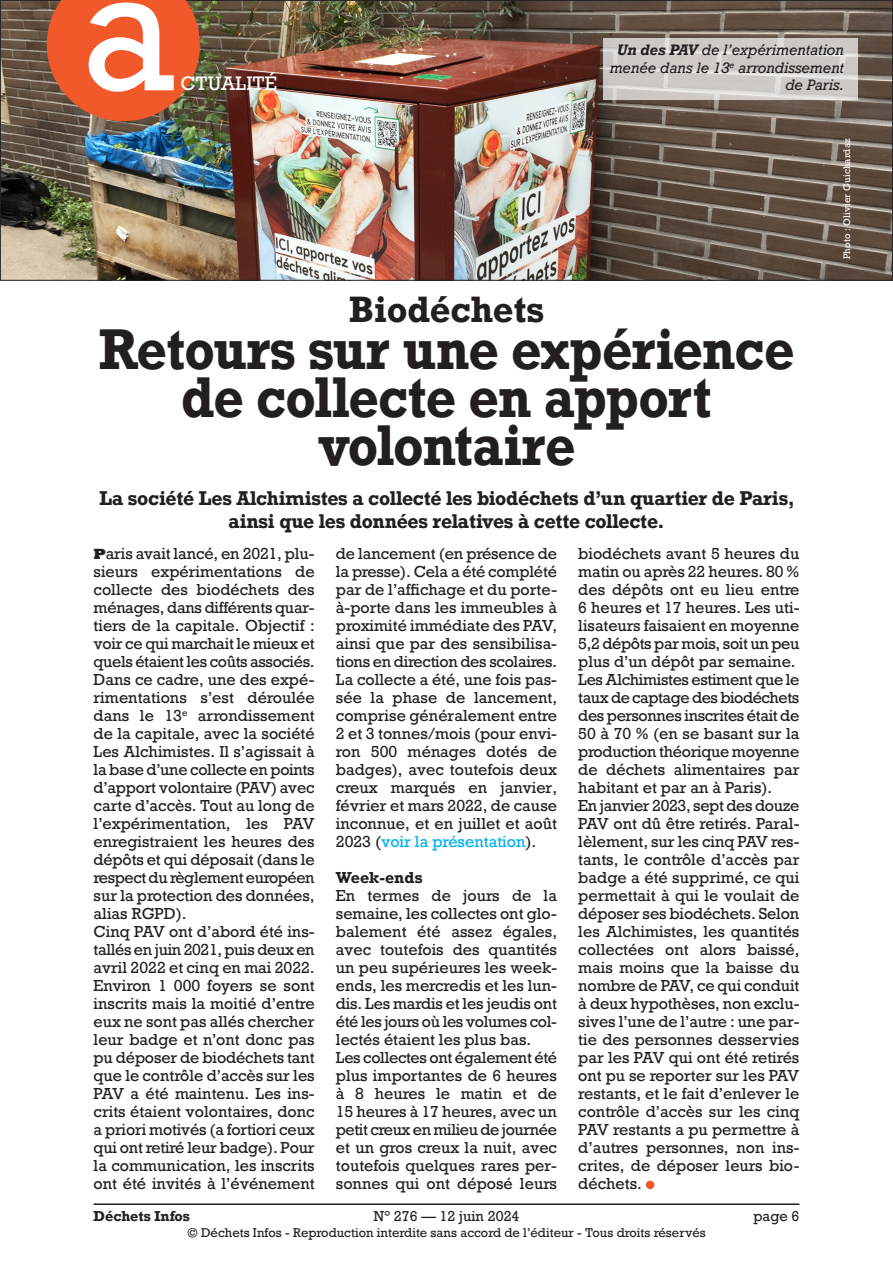
<style>
.page{position:relative;width:893px;height:1263px;background:#fff}
.page>*{position:absolute;margin:0;border:0;box-sizing:border-box;transform-origin:0 0}
.t1{font:166.5px "Rockwell";color:#fff}
.Titre_32{font:700 54px/48px "Rockwell";letter-spacing:-.02em;color:#231f20;text-align:center;scale:.92 1}
.Titre_32-2{font:700 34.5px "Rockwell";color:#231f20}
.Châpo_12_5pt{font:700 18.75px/23.2px "Rockwell";letter-spacing:-.01em;color:#231f20;text-align:center}
.t2{font:18.3px "Rockwell";color:#fff}
.Texte_courant{font:15px/18px "Rockwell";color:#231f20;text-align:justify}
.Texte_courant-2{font:700 15px "Rockwell";color:#231f20}
.Légende_photo{font:italic 14.25px/17.2px "Rockwell";letter-spacing:-.005em;color:#231f20;text-align:center}
.t3{font:13.5px "Rockwell";color:#231f20}
.t4{font:700 13.5px "Rockwell";color:#231f20}
.t5{font:12px "Rockwell";color:#231f20}
.Crédit_photo{font:9px "Rockwell";letter-spacing:.015em;color:#fff}
.s1{font-weight:700}
.s2{font-family:"Rockwell Std";font-weight:800}
.s3{color:#00aeef}
</style>
<div class="page">
<hr style="left:94px;top:1203px;width:705px;height:2px;background:#231f20">
<div style="left:646px;top:1180px;width:8px;height:9px;background:#f1592a;border-radius:50%"></div>
<img style="left:2px;top:2px;width:889px;height:277px">
<svg style="left:603px;top:38px;width:255px;height:62px;background:#d2cdc9"></svg>
<svg style="left:47px;top:0;width:153px;height:121px;background:#da592e"></svg>
<p class="t1" style="left:80px;top:-73px;width:98px">a</p>
<p class="Légende_photo" style="left:610px;top:42px;width:236px"><span class="s1">Un des PAV</span> de l’expérimentation menée dans le 13<sup>e</sup> arrondissement</p>
<p class="t2" style="left:180px;top:72px;width:98px">CTUALITÉ</p>
<p class="Légende_photo" style="left:785px;top:76px;width:60px">de Paris.</p>
<p class="Titre_32-2" style="left:349px;top:287px;width:197px">Biodéchets</p>
<p class="Titre_32" style="left:99px;top:324px;width:758px">Retours sur une expérience de collecte en apport volontaire</p>
<p class="Châpo_12_5pt" style="left:100px;top:486px;width:697px">La société Les Alchimistes a collecté les biodéchets d’un quartier de Paris, ainsi que les données relatives à cette collecte.</p>
<p class="Texte_courant" style="left:94px;top:545px;width:223px"><span class="s2">P</span>aris avait lancé, en 2021, plu&shy;sieurs expérimentations de collecte des biodéchets des ménages, dans différents quar&shy;tiers de la capitale. Objectif : voir ce qui marchait le mieux et quels étaient les coûts associés.</p>
<p class="Texte_courant" style="left:94px;top:671px;width:223px">Dans ce cadre, une des expé&shy;rimentations s’est déroulée dans le 13<sup>e</sup> arrondissement de la capitale, avec la société Les Alchimistes. Il s’agissait à la base d’une collecte en points d’apport volontaire (PAV) avec carte d’accès. Tout au long de l’expérimentation, les PAV enregistraient les heures des dépôts et qui déposait (dans le respect du règlement européen sur la protection des données, alias RGPD).</p>
<p class="Texte_courant" style="left:94px;top:923px;width:223px">Cinq PAV ont d’abord été ins&shy;tallés en juin 2021, puis deux en avril 2022 et cinq en mai 2022.<br>Environ 1 000 foyers se sont inscrits mais la moitié d’entre eux ne sont pas allés chercher leur badge et n’ont donc pas pu déposer de biodéchets tant que le contrôle d’accès sur les PAV a été maintenu. Les ins&shy;crits étaient volontaires, donc a priori motivés (a fortiori ceux qui ont retiré leur badge). Pour la communication, les inscrits ont été invités à l’événement</p>
<p class="Texte_courant" style="left:578px;top:545px;width:223px">biodéchets avant 5 heures du matin ou après 22 heures. 80 % des dépôts ont eu lieu entre 6 heures et 17 heures. Les uti&shy;lisateurs faisaient en moyenne 5,2 dépôts par mois, soit un peu plus d’un dépôt par semaine.</p>
<p class="Texte_courant" style="left:578px;top:671px;width:223px">Les Alchimistes estiment que le taux de captage des biodéchets des personnes inscrites était de 50 à 70 % (en se basant sur la production théorique moyenne de déchets alimentaires par habitant et par an à Paris).</p>
<p class="Texte_courant" style="left:578px;top:797px;width:223px">En janvier 2023, sept des douze PAV ont dû être retirés. Paral&shy;lèlement, sur les cinq PAV res&shy;tants, le contrôle d’accès par badge a été supprimé, ce qui permettait à qui le voulait de déposer ses biodéchets. Selon les Alchimistes, les quantités collectées ont alors baissé, mais moins que la baisse du nombre de PAV, ce qui conduit à deux hypothèses, non exclu&shy;sives l’une de l’autre : une par&shy;tie des personnes desservies par les PAV qui ont été retirés ont pu se reporter sur les PAV restants, et le fait d’enlever le contrôle d’accès sur les cinq PAV restants a pu permettre à d’autres personnes, non ins&shy;crites, de déposer leurs bio&shy;déchets.</p>
<p class="Texte_courant" style="left:336px;top:545px;width:223px">de lancement (en présence de la presse). Cela a été complété par de l’affichage et du porte&shy;à-porte dans les immeubles à proximité immédiate des PAV, ainsi que par des sensibilisa&shy;tions en direction des scolaires.</p>
<p class="Texte_courant" style="left:336px;top:671px;width:223px">La collecte a été, une fois pas&shy;sée la phase de lancement, comprise généralement entre 2 et 3 tonnes/mois (pour envi&shy;ron 500 ménages dotés de badges), avec toutefois deux creux marqués en janvier, février et mars 2022, de cause inconnue, et en juillet et août 2023 (<span class="s3">voir la présentation</span>).</p>
<p class="Texte_courant-2" style="left:336px;top:868px;width:88px">Week-ends</p>
<p class="Texte_courant" style="left:336px;top:887px;width:223px">En termes de jours de la semaine, les collectes ont glo&shy;balement été assez égales, avec toutefois des quantités un peu supérieures les week&shy;ends, les mercredis et les lun&shy;dis. Les mardis et les jeudis ont été les jours où les volumes col&shy;lectés étaient les plus bas.</p>
<p class="Texte_courant" style="left:336px;top:1049px;width:223px">Les collectes ont également été plus importantes de 6 heures à 8 heures le matin et de 15 heures à 17 heures, avec un petit creux en milieu de journée et un gros creux la nuit, avec toutefois quelques rares per&shy;sonnes qui ont déposé leurs</p>
<p class="t4" style="left:94px;top:1207px;width:98px">Déchets Infos</p>
<p class="t3" style="left:373px;top:1207px;width:148px">N° 276 — 12 juin 2024</p>
<p class="t3" style="left:753px;top:1207px;width:48px">page 6</p>
<p class="t5" style="left:187px;top:1225px;width:520px">© Déchets Infos - Reproduction interdite sans accord de l’éditeur - Tous droits réservés</p>
<p class="Crédit_photo" style="left:841px;top:259px;width:122px;rotate:-90deg">Photo : Olivier Guichardaz</p>
</div>
